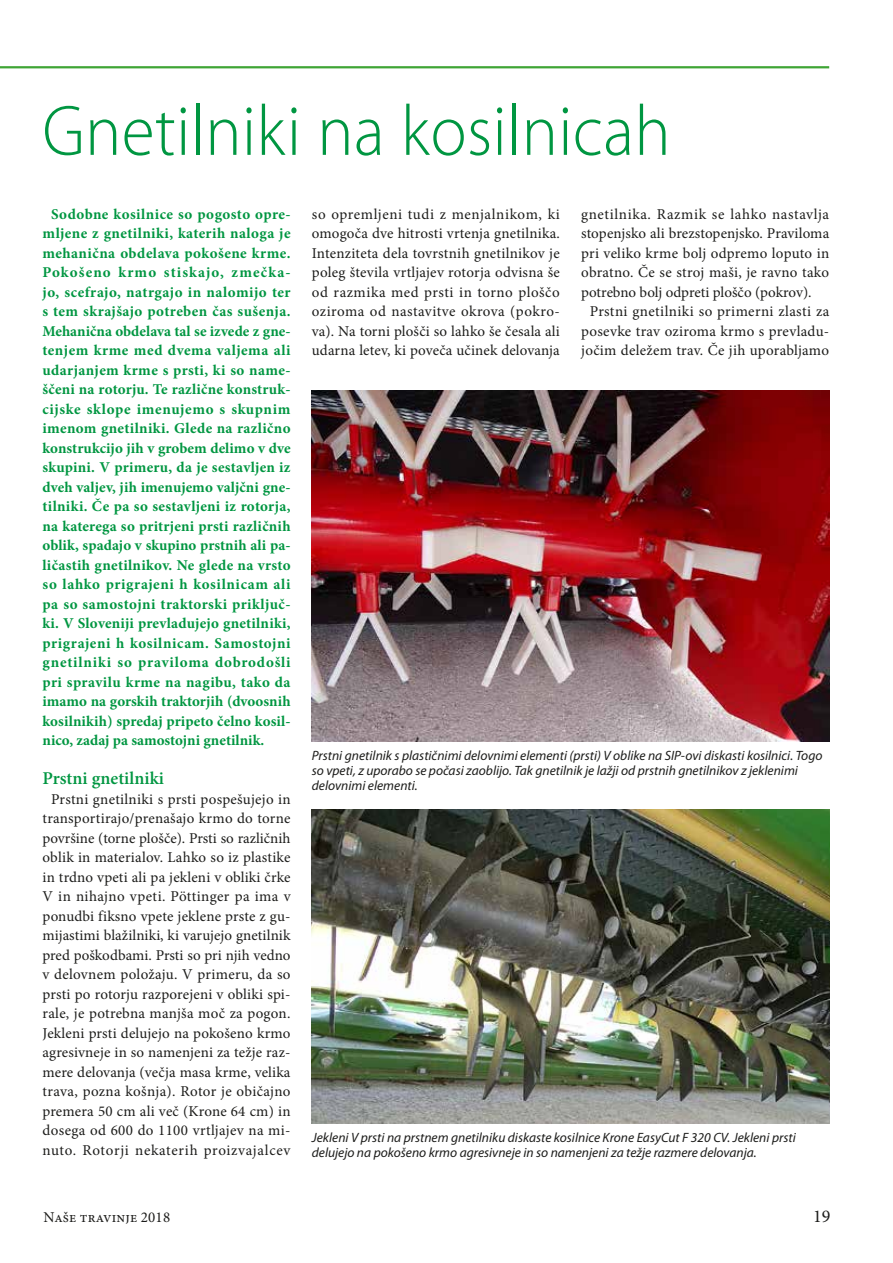
<style>
.page{position:relative;width:893px;height:1263px;background:#fff}
.page>*{position:absolute;margin:0;border:0;box-sizing:border-box;transform-origin:0 0}
.t1{font:300 72px "Myriad Pro";letter-spacing:.005em;color:#009641;scale:.94 1}
.t2{font:600 18px "Minion Pro";color:#009641}
.t3{font:18px "Minion Pro";color:#1d1d1b}
.t4{font:15px/19.5px "Minion Pro";letter-spacing:.015em;color:#1d1d1b;text-align:center}
.t5{font:700 15px/19.5px "Minion Pro";letter-spacing:.005em;color:#009641;text-align:justify}
.t6{font:15px "Minion Pro";letter-spacing:-.005em;color:#1d1d1b}
.t7{font:15px "Minion Pro";letter-spacing:.04em;color:#1d1d1b}
.t8{font:italic 13.5px/15px "Myriad Pro";color:#1d1d1b}
</style>
<div class="page">
<hr style="left:0;top:66px;width:829px;height:2px;background:#3fa535">
<img style="left:312px;top:391px;width:517px;height:351px">
<img style="left:312px;top:809px;width:517px;height:314px">
<h1 class="t1" style="left:43px;top:91px;width:670px">Gnetilniki na kosilnicah</h1>
<p class="t5" style="left:43px;top:204px;width:250px;text-indent:9px">Sodobne kosilnice so pogosto opre&shy;mljene z gnetilniki, katerih naloga je mehanična obdelava pokošene krme.<br>Pokošeno krmo stiskajo, zmečka&shy;jo, scefrajo, natrgajo in nalomijo ter s tem skrajšajo potreben čas sušenja.<br>Mehanična obdelava tal se izvede z gne&shy;tenjem krme med dvema valjema ali udarjanjem krme s prsti, ki so name&shy;ščeni na rotorju. Te različne konstruk&shy;cijske sklope imenujemo s skupnim imenom gnetilniki. Glede na različno konstrukcijo jih v grobem delimo v dve skupini. V primeru, da je sestavljen iz dveh valjev, jih imenujemo valjčni gne&shy;tilniki. Če pa so sestavljeni iz rotorja, na katerega so pritrjeni prsti različnih oblik, spadajo v skupino prstnih ali pa&shy;ličastih gnetilnikov. Ne glede na vrsto so lahko prigrajeni h kosilnicam ali pa so samostojni traktorski priključ&shy;ki. V Sloveniji prevladujejo gnetilniki, prigrajeni h kosilnicam. Samostojni gnetilniki so praviloma dobrodošli pri spravilu krme na nagibu, tako da imamo na gorskih traktorjih (dvoosnih kosilnikih) spredaj pripeto čelno kosil&shy;nico, zadaj pa samostojni gnetilnik.</p>
<p class="t2" style="left:43px;top:766px;width:123px">Prstni gnetilniki</p>
<p class="t4" style="left:43px;top:789px;width:250px">Prstni gnetilniki s prsti pospešujejo in transportirajo/prenašajo krmo do torne površine (torne plošče). Prsti so različnih oblik in materialov. Lahko so iz plastike in trdno vpeti ali pa jekleni v obliki črke V in nihajno vpeti. Pöttinger pa ima v ponudbi fiksno vpete jeklene prste z gu&shy;mijastimi blažilniki, ki varujejo gnetilnik pred poškodbami. Prsti so pri njih vedno v delovnem položaju. V primeru, da so prsti po rotorju razporejeni v obliki spi&shy;rale, je potrebna manjša moč za pogon.<br>Jekleni prsti delujejo na pokošeno krmo agresivneje in so namenjeni za težje raz&shy;mere delovanja (večja masa krme, velika trava, pozna košnja). Rotor je običajno premera 50 cm ali več (Krone 64 cm) in dosega od 600 do 1100 vrtljajev na mi&shy;nuto. Rotorji nekaterih proizvajalcev</p>
<p class="t4" style="left:312px;top:204px;width:250px;text-align:justify">so opremljeni tudi z menjalnikom, ki omogoča dve hitrosti vrtenja gnetilnika.<br>Intenziteta dela tovrstnih gnetilnikov je poleg števila vrtljajev rotorja odvisna še od razmika med prsti in torno ploščo oziroma od nastavitve okrova (pokro&shy;va). Na torni plošči so lahko še česala ali udarna letev, ki poveča učinek delovanja</p>
<p class="t7" style="left:581px;top:204px;width:250px">gnetilnika. Razmik se lahko nastavlja</p>
<p class="t4" style="left:581px;top:224px;width:250px">stopenjsko ali brezstopenjsko. Praviloma</p>
<p class="t4" style="left:581px;top:243px;width:250px">pri veliko krme bolj odpremo loputo in</p>
<p class="t4" style="left:581px;top:263px;width:250px">obratno. Če se stroj maši, je ravno tako</p>
<p class="t6" style="left:581px;top:282px;width:232px">potrebno bolj odpreti ploščo (pokrov).</p>
<p class="t4" style="left:590px;top:302px;width:241px">Prstni gnetilniki so primerni zlasti za</p>
<p class="t4" style="left:581px;top:321px;width:250px">posevke trav oziroma krmo s prevladu-</p>
<p class="t4" style="left:581px;top:341px;width:249px">jočim deležem trav. Če jih uporabljamo</p>
<p class="t8" style="left:312px;top:748px;width:512px">Prstni gnetilnik s plastičnimi delovnimi elementi (prsti) V oblike na SIP-ovi diskasti kosilnici. Togo so vpeti, z uporabo se počasi zaoblijo. Tak gnetilnik je lažji od prstnih gnetilnikov z jeklenimi delovnimi elementi.</p>
<p class="t8" style="left:312px;top:1130px;width:485px">Jekleni V prsti na prstnem gnetilniku diskaste kosilnice Krone EasyCut F 320 CV. Jekleni prsti delujejo na pokošeno krmo agresivneje in so namenjeni za težje razmere delovanja.</p>
<p class="t4" style="left:44px;top:1207px;width:128px">Naše travinje 2018</p>
<p class="t3" style="left:813px;top:1204px;width:19px">19</p>
</div>
